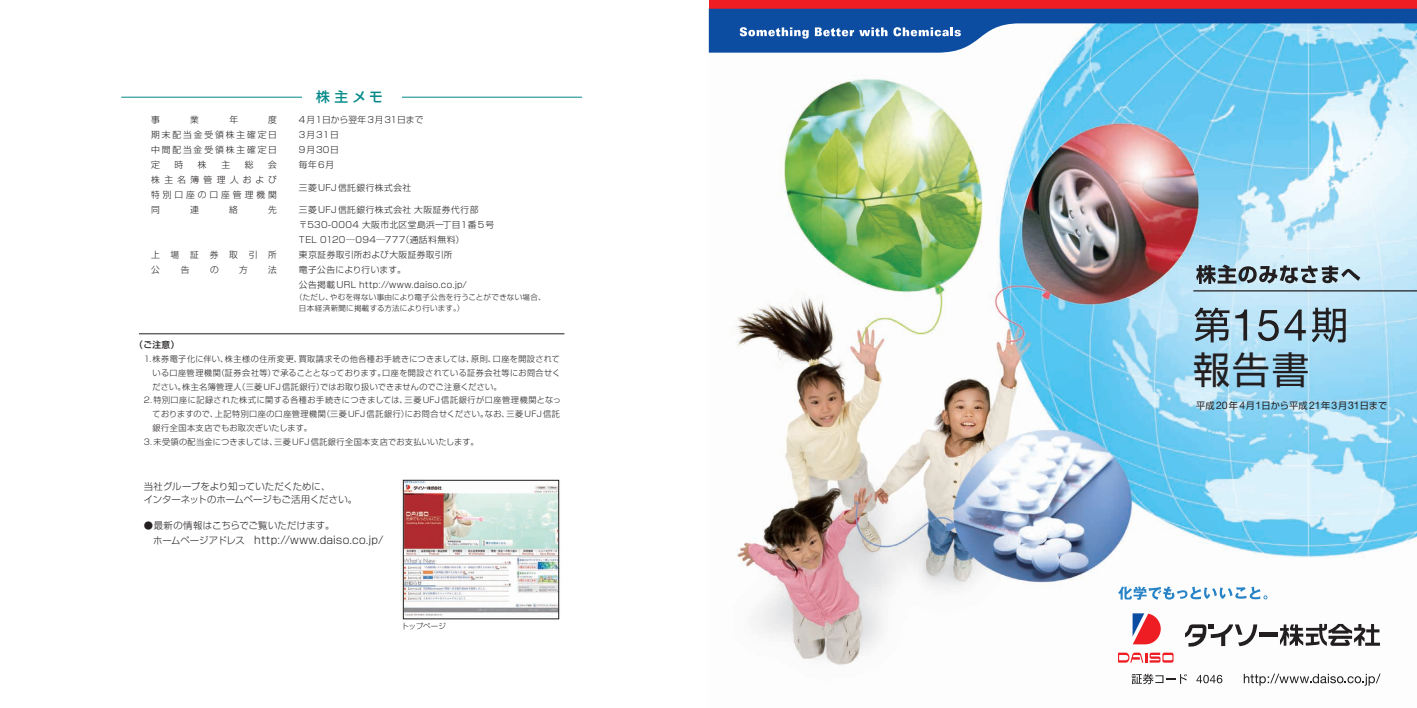
<style>
.page{position:relative;width:1417px;height:708px;background:#fff}
.page>*{position:absolute;margin:0;border:0;box-sizing:border-box;transform-origin:0 0}
.t1{font:37.5px "Shin Go regular 83 pv RKSJ H";color:#231f20}
.t2{font:13.75px "Shin Go Medium 83 pv RKSJ H";color:#048989}
.t3{font:10.62px "Shin Go Light 83 pv RKSJ H";letter-spacing:.005em;color:#231f20}
.t4{font:9.38px/12.5px "Shin Go Light 83 pv RKSJ H";letter-spacing:.005em;color:#231f20}
.t5{font:9.12px "Shin Go regular 83 pv RKSJ H";letter-spacing:.005em;color:#231f20}
.t6{font:8.75px/15px "Shin Go Light 83 pv RKSJ H";letter-spacing:.055em;color:#231f20;text-align:justify}
.t7{font:8.75px/15px "Shin Go Light 83 pv RKSJ H";letter-spacing:1.23em;color:#231f20}
.t8{font:8.75px "Shin Go Medium 83 pv RKSJ H";color:#231f20}
.t9{font:8.12px "Shin Go Light 83 pv RKSJ H";letter-spacing:.05em;color:#231f20}
.t10{font:8.12px "Shin Go Light 83 pv RKSJ H";letter-spacing:.03em;color:#231f20}
.t11{font:7.5px/11.2px "Shin Go Light 83 pv RKSJ H";letter-spacing:.03em;color:#231f20}
.s1{font-size:9.38px}
.s2{font-family:"Helvetica Neue";font-size:10.5px}
</style>
<div class="page">
<img style="left:400px;top:480px;width:160px;height:138px">
<div style="left:403px;top:480px;width:156px;height:139px;border:1px solid #231f20"></div>
<hr style="left:139px;top:333px;width:425px;height:1px;background:#231f20">
<hr style="left:121px;top:97px;width:461px;height:1px;background:#048989">
<div style="left:302px;top:90px;width:99px;height:15px;background:#fff"></div>
<img style="left:736px;top:53px;width:680px;height:633px">
<svg style="left:1194px;top:307px;width:35px;height:35px"></svg>
<svg style="left:1235px;top:309px;width:11px;height:31px"></svg>
<svg style="left:1257px;top:310px;width:21px;height:31px"></svg>
<svg style="left:1284px;top:309px;width:21px;height:31px"></svg>
<svg style="left:1311px;top:307px;width:34px;height:35px"></svg>
<svg style="left:1196px;top:264px;width:164px;height:20px;background:#8798a1"></svg>
<hr style="left:1193px;top:290px;width:223px;height:1px;background:#231f20">
<div style="left:708px;top:0;width:708px;height:14px;background:#ee1d23"></div>
<svg style="left:1131px;top:673px;width:55px;height:11px"></svg>
<svg style="left:1196px;top:674px;width:26px;height:9px"></svg>
<svg style="left:1243px;top:673px;width:137px;height:12px"></svg>
<hr style="left:1258px;top:632px;width:19px;height:4px;background:#231f20">
<svg style="left:1184px;top:624px;width:73px;height:23px"></svg>
<svg style="left:1279px;top:623px;width:100px;height:22px"></svg>
<svg style="left:1132px;top:613px;width:28px;height:31px"></svg>
<svg style="left:1117px;top:652px;width:56px;height:10px"></svg>
<svg style="left:1117px;top:586px;width:150px;height:13px"></svg>
<svg style="left:708px;top:9px;width:708px;height:44px;background:#4e8cc6"></svg>
<p class="t6" style="left:151px;top:113px;width:10px">事</p>
<p class="t6" style="left:190px;top:113px;width:10px">業</p>
<p class="t6" style="left:229px;top:113px;width:10px">年</p>
<p class="t6" style="left:151px;top:113px;width:127px;text-indent:117px">度期末配当金受領株主確定日中間配当金受領株主確定日定</p>
<p class="t6" style="left:151px;top:158px;width:127px;text-indent:117px">会株主名簿管理人および特別口座の口座管理機関同</p>
<p class="t6" style="left:174px;top:158px;width:10px">時</p>
<p class="t6" style="left:198px;top:158px;width:10px">株</p>
<p class="t6" style="left:221px;top:158px;width:10px">主</p>
<p class="t6" style="left:245px;top:158px;width:10px">総</p>
<p class="t6" style="left:190px;top:203px;width:10px">連</p>
<p class="t6" style="left:229px;top:203px;width:10px">絡</p>
<p class="t6" style="left:268px;top:203px;width:10px">先</p>
<p class="t7" style="left:151px;top:248px;width:127px">上場証券取引所公</p>
<p class="t6" style="left:181px;top:263px;width:10px">告</p>
<p class="t6" style="left:210px;top:263px;width:10px">の</p>
<p class="t6" style="left:239px;top:263px;width:10px">方</p>
<p class="t6" style="left:268px;top:263px;width:10px">法</p>
<p class="t8" style="left:135px;top:341px;width:46px">（ご注意）</p>
<h2 class="t2" style="left:316px;top:91px;width:68px">株主メモ</h2>
<p class="t6" style="left:299px;top:113px;width:126px;text-align:left">4月1日から翌年3月31日まで<br>3月31日<br>9月30日<br>毎年6月</p>
<p class="t6" style="left:299px;top:181px;width:114px">三菱UFJ信託銀行株式会社</p>
<p class="t6" style="left:299px;top:203px;width:197px;text-align:left">三菱UFJ信託銀行株式会社 大阪証券代行部〒530-0004 大阪市北区堂島浜一丁目1番5号<br>TEL 0120―094―777（通話料無料）<br>東京証券取引所および大阪証券取引所<br>電子公告により行います。<br>公告掲載URL http://www.daiso.co.jp/</p>
<p class="t11" style="left:299px;top:292px;width:248px;text-indent:-4px">（ただし、やむを得ない事由により電子公告を行うことができない場合、日本経済新聞に掲載する方法により行います。）</p>
<p class="t9" style="left:144px;top:356px;width:418px">1.株券電子化に伴い、株主様の住所変更、買取請求その他各種お手続きにつきましては、原則、口座を開設されて</p>
<p class="t9" style="left:153px;top:369px;width:409px">いる口座管理機関（証券会社等）で承ることとなっております。口座を開設されている証券会社等にお問合せく</p>
<p class="t10" style="left:153px;top:383px;width:350px">ださい。株主名簿管理人（三菱UFJ信託銀行）ではお取り扱いできませんのでご注意ください。</p>
<p class="t9" style="left:144px;top:397px;width:418px">2.特別口座に記録された株式に関する各種お手続きにつきましては、三菱UFJ信託銀行が口座管理機関となっ</p>
<p class="t9" style="left:153px;top:411px;width:408px">ておりますので、上記特別口座の口座管理機関（三菱UFJ信託銀行）にお問合せください。なお、三菱UFJ信託</p>
<p class="t9" style="left:153px;top:424px;width:161px">銀行全国本支店でもお取次ぎいたします。</p>
<p class="t9" style="left:144px;top:438px;width:336px">3.未受領の配当金につきましては、三菱UFJ信託銀行全国本支店でお支払いいたします。</p>
<p class="t4" style="left:144px;top:481px;width:215px">当社グループをより知っていただくために、<br>インターネットのホームページもご活用ください。</p>
<p class="t4" style="left:144px;top:520px;width:192px">●最新の情報はこちらでご覧いただけます。</p>
<h3 class="t3" style="left:144px;top:536px;width:241px"><span class="s1">　ホームページアドレス　</span>http://www.daiso.co.jp/</h3>
<p class="t11" style="left:401px;top:621px;width:46px">トップページ</p>
<h1 class="t1" style="left:1192px;top:356px;width:118px">報告書</h1>
<p class="t5" style="left:1195px;top:402px;width:193px">平成<span class="s2">20</span>年<span class="s2">4</span>月<span class="s2">1</span>日から平成<span class="s2">21</span>年<span class="s2">3</span>月<span class="s2">31</span>日まで</p>
</div>
